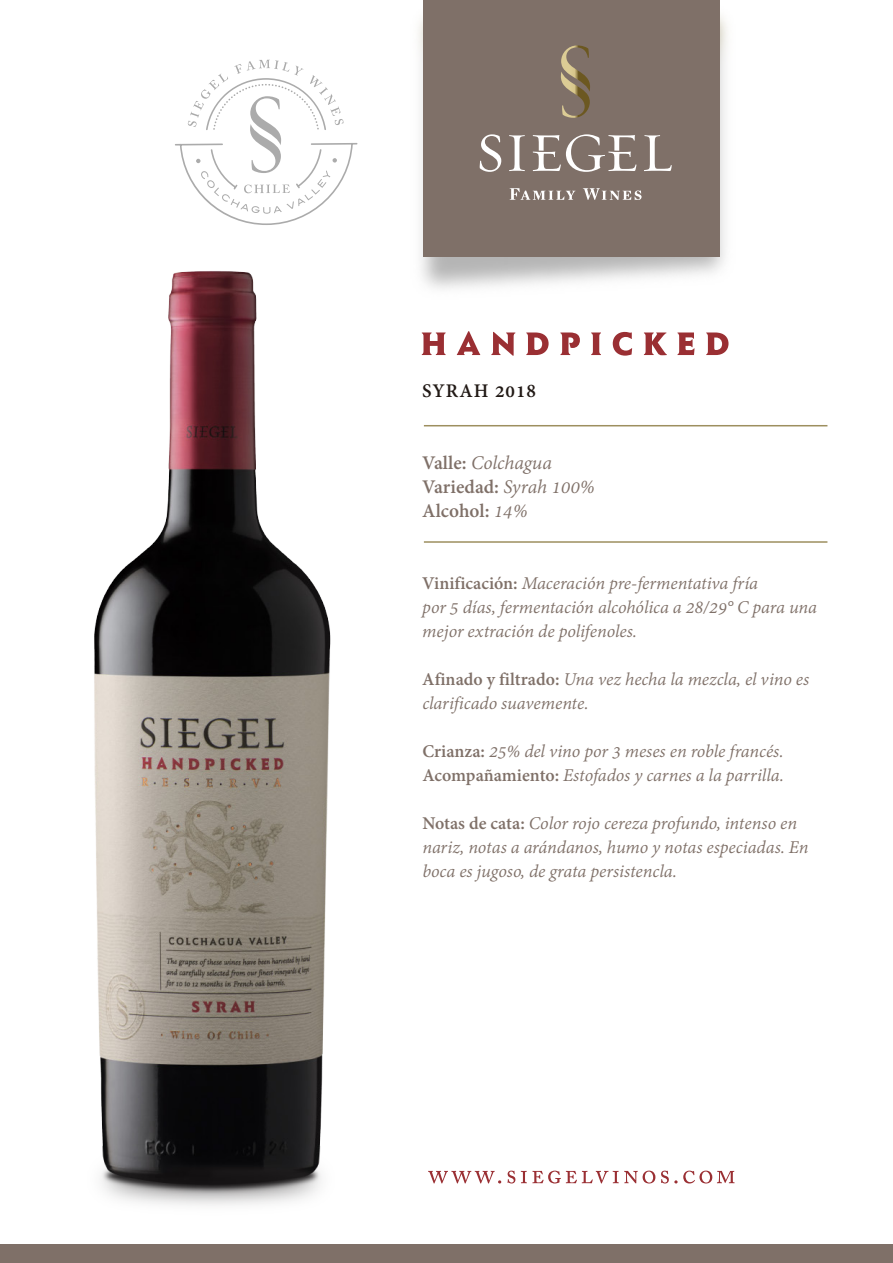
<style>
.page{position:relative;width:893px;height:1263px;background:#fff}
.page>*{position:absolute;margin:0;border:0;box-sizing:border-box;transform-origin:0 0}
.t1{font:700 21px/24px "Adobe Devanagari";color:#7f7068}
.t2{font:700 21px "Adobe Devanagari";letter-spacing:.05em;color:#211915}
.t3{font:italic 19.5px/24px "Adobe Devanagari";letter-spacing:-.005em;color:#7f7068}
.s1{font-weight:400;font-style:italic}
.s2{font-weight:700;font-style:normal}
</style>
<div class="page">
<img style="left:94px;top:271px;width:237px;height:935px">
<img style="left:418px;top:16px;width:310px;height:318px">
<div style="left:423px;top:0;width:297px;height:256px;background:#7f7068"></div>
<svg style="left:561px;top:45px;width:29px;height:73px"></svg>
<svg style="left:479px;top:134px;width:193px;height:38px"></svg>
<svg style="left:428px;top:1170px;width:306px;height:13px"></svg>
<hr style="left:424px;top:425px;width:403px;height:1px;background:#9d8f5f">
<hr style="left:424px;top:541px;width:403px;height:2px;background:#9d8f5f">
<div style="left:0;top:1244px;width:893px;height:19px;background:#7f7068"></div>
<svg style="left:175px;top:60px;width:182px;height:165px"></svg>
<svg style="left:510px;top:188px;width:65px;height:12px"></svg>
<svg style="left:583px;top:188px;width:59px;height:12px"></svg>
<svg style="left:422px;top:332px;width:24px;height:23px"></svg>
<svg style="left:457px;top:331px;width:23px;height:24px"></svg>
<svg style="left:491px;top:332px;width:24px;height:24px"></svg>
<svg style="left:526px;top:332px;width:23px;height:23px"></svg>
<svg style="left:560px;top:332px;width:20px;height:23px"></svg>
<svg style="left:591px;top:332px;width:10px;height:23px"></svg>
<svg style="left:613px;top:332px;width:19px;height:24px"></svg>
<svg style="left:644px;top:332px;width:23px;height:23px"></svg>
<svg style="left:677px;top:332px;width:17px;height:23px"></svg>
<svg style="left:706px;top:332px;width:22px;height:23px"></svg>
<p class="t2" style="left:422px;top:378px;width:115px">SYRAH 2018</p>
<p class="t1" style="left:422px;top:453px;width:174px">Valle: <span class="s1">Colchagua<br></span>Variedad: <span class="s1">Syrah 100%<br></span>Alcohol: <span class="s1">14%</span></p>
<p class="t3" style="left:422px;top:573px;width:396px"><span class="s2">Vinificación:</span> Maceración pre-fermentativa fría<br>por 5 días, fermentación alcohólica a 28/29° C para una mejor extración de polifenoles.</p>
<p class="t3" style="left:422px;top:669px;width:388px"><span class="s2">Afinado y filtrado:</span> Una vez hecha la mezcla, el vino es clarificado suavemente.</p>
<p class="t3" style="left:422px;top:741px;width:363px"><span class="s2">Crianza:</span> 25% del vino por 3 meses en roble francés.<br><span class="s2">Acompañamiento:</span> Estofados y carnes a la parrilla.</p>
<p class="t3" style="left:422px;top:813px;width:388px"><span class="s2">Notas de cata:</span> Color rojo cereza profundo, intenso en nariz, notas a arándanos, humo y notas especiadas. En boca es jugoso, de grata persistencla.</p>
</div>
